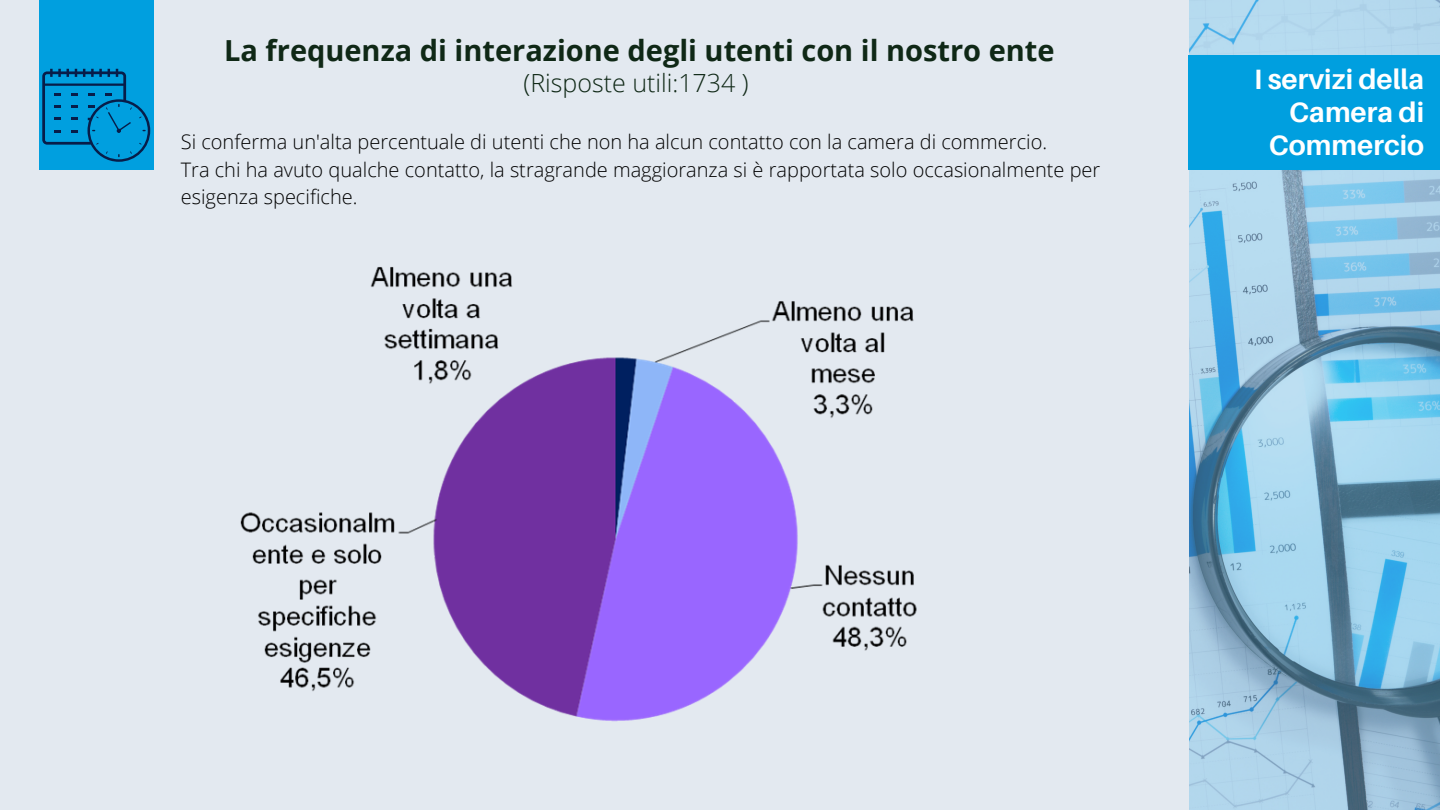
<style>
.page{position:relative;width:1440px;height:810px;background:#fff}
.page>*{position:absolute;margin:0;border:0;box-sizing:border-box;transform-origin:0 0}
.t1{font:700 29px "Open Sans";color:#0f2816}
.t2{font:700 28px/33px "Aileron";color:#fff;text-align:right}
.t3{font:300 25px "Open Sans";color:#0f2816}
.t4{font:300 20px/27.8px "Open Sans";color:#000}
</style>
<div class="page">
<img style="left:1189px;top:0;width:251px;height:810px">
<div style="left:0;top:0;width:1189px;height:810px;background:#e3e9f0"></div>
<div style="left:1189px;top:55px;width:251px;height:115px;background:#009fdf"></div>
<div style="left:39px;top:0;width:115px;height:170px;background:#009fdf"></div>
<svg style="left:42px;top:69px;width:108px;height:93px"></svg>
<img style="left:240px;top:267px;width:677px;height:455px">
<h1 class="t1" style="left:224px;top:30px;width:832px">La frequenza di interazione degli utenti con il nostro ente</h1>
<p class="t3" style="left:524px;top:65px;width:227px">(Risposte utili:1734 )</p>
<p class="t4" style="left:181px;top:127px;width:921px">Si conferma un'alta percentuale di utenti che non ha alcun contatto con la camera di commercio.<br>Tra chi ha avuto qualche contatto, la stragrande maggioranza si è rapportata solo occasionalmente per esigenza specifiche.</p>
<h2 class="t2" style="left:1254px;top:62px;width:172px">I servizi della<br>Camera di<br>Commercio</h2>
</div>
